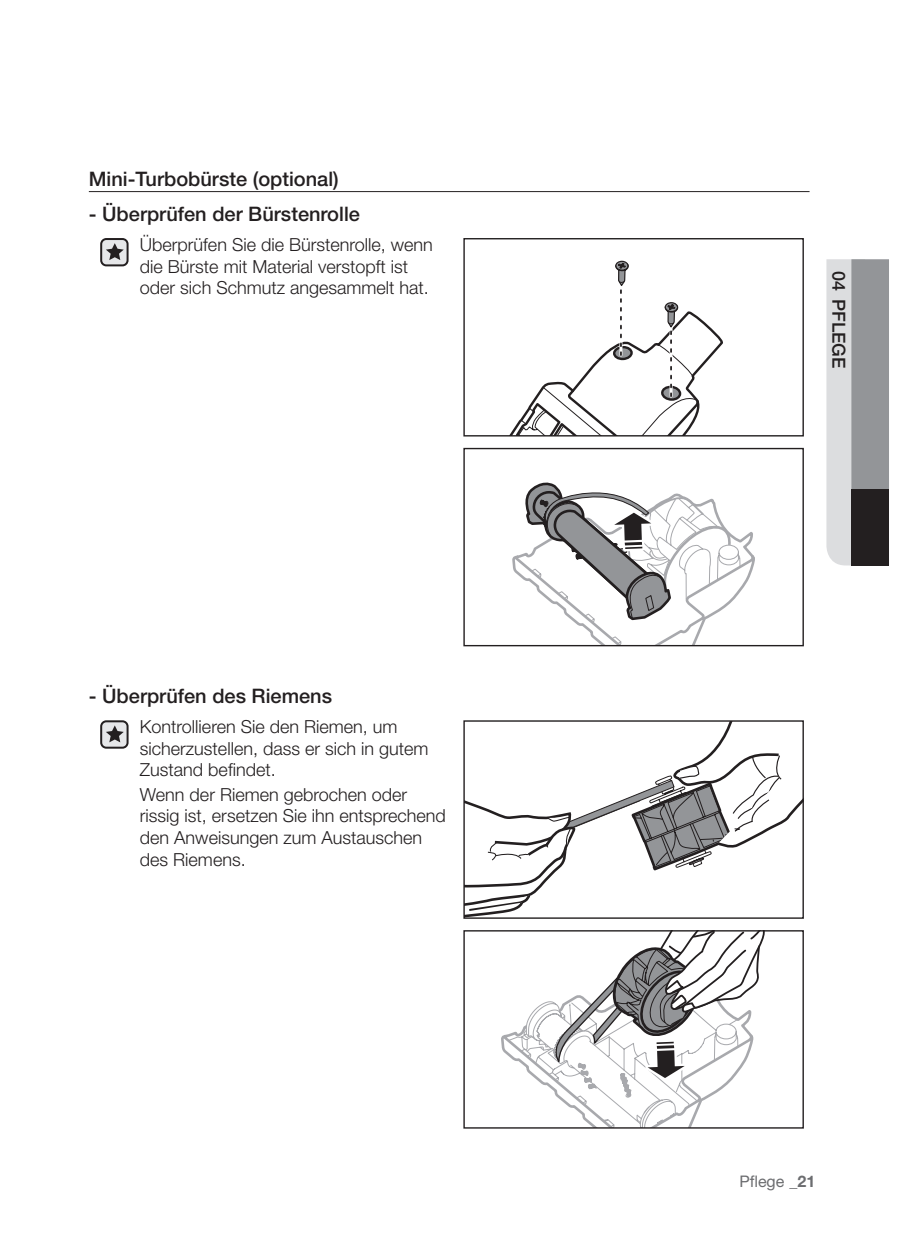
<style>
.page{position:relative;width:906px;height:1248px;background:#fff}
.page>*{position:absolute;margin:0;border:0;box-sizing:border-box;transform-origin:0 0}
.Level_1_Headline{font:500 20px "Helvetica Neue LT Pro";color:#231f20}
.Level_2_Title{font:500 20px "Helvetica Neue LT Pro";color:#231f20}
.Level_2_Body{font:300 18px/21.6px "Helvetica Neue LT Pro";color:#231f20}
.t1{font:500 18px "Helvetica Neue LT Pro";color:#231f20}
.t2{font:16px "Helvetica Neue LT Pro";color:#6c6d70}
.s1{font-weight:700}
</style>
<div class="page">
<svg style="left:826px;top:259px;width:62px;height:306px;background:#b7b8bb"></svg>
<div style="left:851px;top:489px;width:37px;height:76px;background:#231f20"></div>
<hr style="left:89px;top:191px;width:720px;height:1px;background:#231f20">
<svg style="left:510px;top:260px;width:212px;height:174px"></svg>
<div style="left:463px;top:238px;width:340px;height:198px;border:1px solid #231f20"></div>
<svg style="left:513px;top:482px;width:241px;height:162px"></svg>
<div style="left:463px;top:448px;width:340px;height:198px;border:1px solid #231f20"></div>
<svg style="left:465px;top:722px;width:336px;height:195px"></svg>
<div style="left:463px;top:720px;width:340px;height:199px;border:1px solid #231f20"></div>
<svg style="left:501px;top:932px;width:263px;height:194px"></svg>
<div style="left:463px;top:930px;width:340px;height:198px;border:1px solid #231f20"></div>
<div style="left:101px;top:239px;width:27px;height:26px;background:#e6e7e9;border-radius:5px"></div>
<div style="left:100px;top:238px;width:28px;height:28px;border:2px solid #231f20;border-radius:5px"></div>
<svg style="left:106px;top:243px;width:18px;height:17px"></svg>
<div style="left:101px;top:721px;width:27px;height:27px;background:#e6e7e9;border-radius:5px"></div>
<div style="left:100px;top:720px;width:28px;height:28px;border:2px solid #231f20;border-radius:5px"></div>
<svg style="left:106px;top:725px;width:18px;height:17px"></svg>
<p class="Level_2_Title" style="left:89px;top:166px;width:251px">Mini-Turbobürste (optional)</p>
<p class="Level_1_Headline" style="left:89px;top:202px;width:272px">- Überprüfen der Bürstenrolle</p>
<p class="Level_2_Body" style="left:140px;top:233px;width:294px">Überprüfen Sie die Bürstenrolle, wenn die Bürste mit Material verstopft ist oder sich Schmutz angesammelt hat.</p>
<p class="Level_1_Headline" style="left:89px;top:684px;width:245px">- Überprüfen des Riemens</p>
<p class="Level_2_Body" style="left:140px;top:715px;width:290px">Kontrollieren Sie den Riemen, um sicherzustellen, dass er sich in gutem<br>Zustand befindet.</p>
<p class="Level_2_Body" style="left:140px;top:783px;width:307px">Wenn der Riemen gebrochen oder rissig ist, ersetzen Sie ihn entsprechend den Anweisungen zum Austauschen des Riemens.</p>
<p class="t1" style="left:849px;top:271px;width:99px;rotate:90deg">04 Pflege</p>
<p class="t2" style="left:739px;top:1171px;width:77px">Pflege <span class="s1">_21</span></p>
</div>
